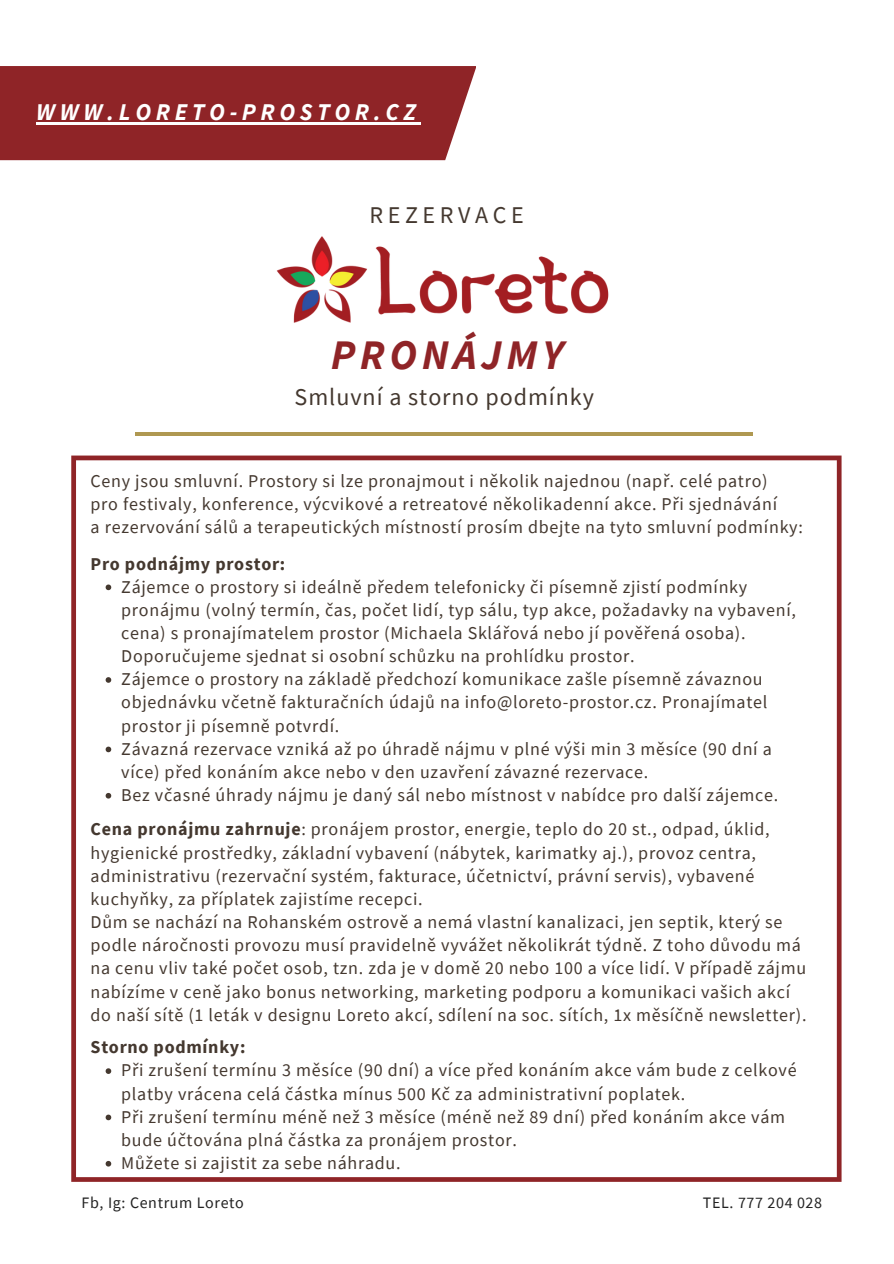
<style>
.page{position:relative;width:894px;height:1264px;background:#fff}
.page>*{position:absolute;margin:0;border:0;box-sizing:border-box;transform-origin:0 0}
.t1{font:italic 700 42px "Source Sans Pro";letter-spacing:.11em;color:#8f2427}
.t2{font:24px "Source Sans Pro";letter-spacing:.04em;color:#44382f}
.t3{font:italic 700 24px "Source Sans Pro";letter-spacing:.19em;color:#fff}
.t4{font:24px "Source Sans Pro";letter-spacing:.19em;color:#44382f}
.t5{font:18px/23.1px "Source Sans Pro";letter-spacing:.04em;color:#44382f}
.t6{font:700 18px "Source Sans Pro";letter-spacing:.04em;color:#44382f}
.t7{font:15.9px "Source Sans Pro";letter-spacing:.04em;color:#222}
.s1{font-weight:700}
</style>
<div class="page">
<svg style="left:71px;top:455px;width:770px;height:726px"></svg>
<svg style="left:106px;top:584px;width:5px;height:6px"></svg>
<svg style="left:106px;top:677px;width:5px;height:5px"></svg>
<svg style="left:106px;top:746px;width:5px;height:6px"></svg>
<svg style="left:106px;top:793px;width:5px;height:5px"></svg>
<svg style="left:106px;top:1068px;width:5px;height:5px"></svg>
<svg style="left:106px;top:1114px;width:5px;height:6px"></svg>
<svg style="left:106px;top:1160px;width:5px;height:6px"></svg>
<div style="left:0;top:66px;width:475px;height:94px;background:#8f2427"></div>
<hr style="left:36px;top:122px;width:384px;height:2px;background:#fff">
<hr style="left:136px;top:432px;width:617px;height:3px;background:#af9851">
<img style="left:276px;top:236px;width:333px;height:87px">
<h2 class="t3" style="left:36px;top:96px;width:381px">WWW.LORETO-PROSTOR.CZ</h2>
<h2 class="t4" style="left:369px;top:199px;width:155px">REZERVACE</h2>
<h1 class="t1" style="left:330px;top:327px;width:234px">PRONÁJMY</h1>
<h2 class="t2" style="left:294px;top:381px;width:301px">Smluvní a storno podmínky</h2>
<p class="t5" style="left:91px;top:469px;width:713px">Ceny jsou smluvní. Prostory si lze pronajmout i několik najednou (např. celé patro)<br>pro festivaly, konference, výcvikové a retreatové několikadenní akce. Při sjednávání<br>a rezervování sálů a terapeutických místností prosím dbejte na tyto smluvní podmínky:</p>
<p class="t6" style="left:91px;top:552px;width:196px">Pro podnájmy prostor:</p>
<p class="t5" style="left:121px;top:574px;width:676px">Zájemce o prostory si ideálně předem telefonicky či písemně zjistí podmínky pronájmu (volný termín, čas, počet lidí, typ sálu, typ akce, požadavky na vybavení, cena) s pronajímatelem prostor (Michaela Sklářová nebo jí pověřená osoba).<br>Doporučujeme sjednat si osobní schůzku na prohlídku prostor.<br>Zájemce o prostory na základě předchozí komunikace zašle písemně závaznou objednávku včetně fakturačních údajů na info@loreto-prostor.cz. Pronajímatel prostor ji písemně potvrdí.<br>Závazná rezervace vzniká až po úhradě nájmu v plné výši min 3 měsíce (90 dní a více) před konáním akce nebo v den uzavření závazné rezervace.<br>Bez včasné úhrady nájmu je daný sál nebo místnost v nabídce pro další zájemce.</p>
<p class="t5" style="left:91px;top:817px;width:717px"><span class="s1">Cena pronájmu zahrnuje</span>: pronájem prostor, energie, teplo do 20 st., odpad, úklid, hygienické prostředky, základní vybavení (nábytek, karimatky aj.), provoz centra, administrativu (rezervační systém, fakturace, účetnictví, právní servis), vybavené kuchyňky, za příplatek zajistíme recepci.<br>Dům se nachází na Rohanském ostrově a nemá vlastní kanalizaci, jen septik, který se podle náročnosti provozu musí pravidelně vyvážet několikrát týdně. Z toho důvodu má na cenu vliv také počet osob, tzn. zda je v domě 20 nebo 100 a více lidí. V případě zájmu nabízíme v ceně jako bonus networking, marketing podporu a komunikaci vašich akcí do naší sítě (1 leták v designu Loreto akcí, sdílení na soc. sítích, 1x měsíčně newsletter).</p>
<p class="t6" style="left:91px;top:1035px;width:156px">Storno podmínky:</p>
<p class="t5" style="left:121px;top:1058px;width:676px">Při zrušení termínu 3 měsíce (90 dní) a více před konáním akce vám bude z celkové platby vrácena celá částka mínus 500 Kč za administrativní poplatek.<br>Při zrušení termínu méně než 3 měsíce (méně než 89 dní) před konáním akce vám bude účtována plná částka za pronájem prostor.<br>Můžete si zajistit za sebe náhradu.</p>
<p class="t7" style="left:82px;top:1192px;width:164px">Fb, Ig: Centrum Loreto</p>
<p class="t7" style="left:702px;top:1192px;width:121px">TEL. 777 204 028</p>
</div>
